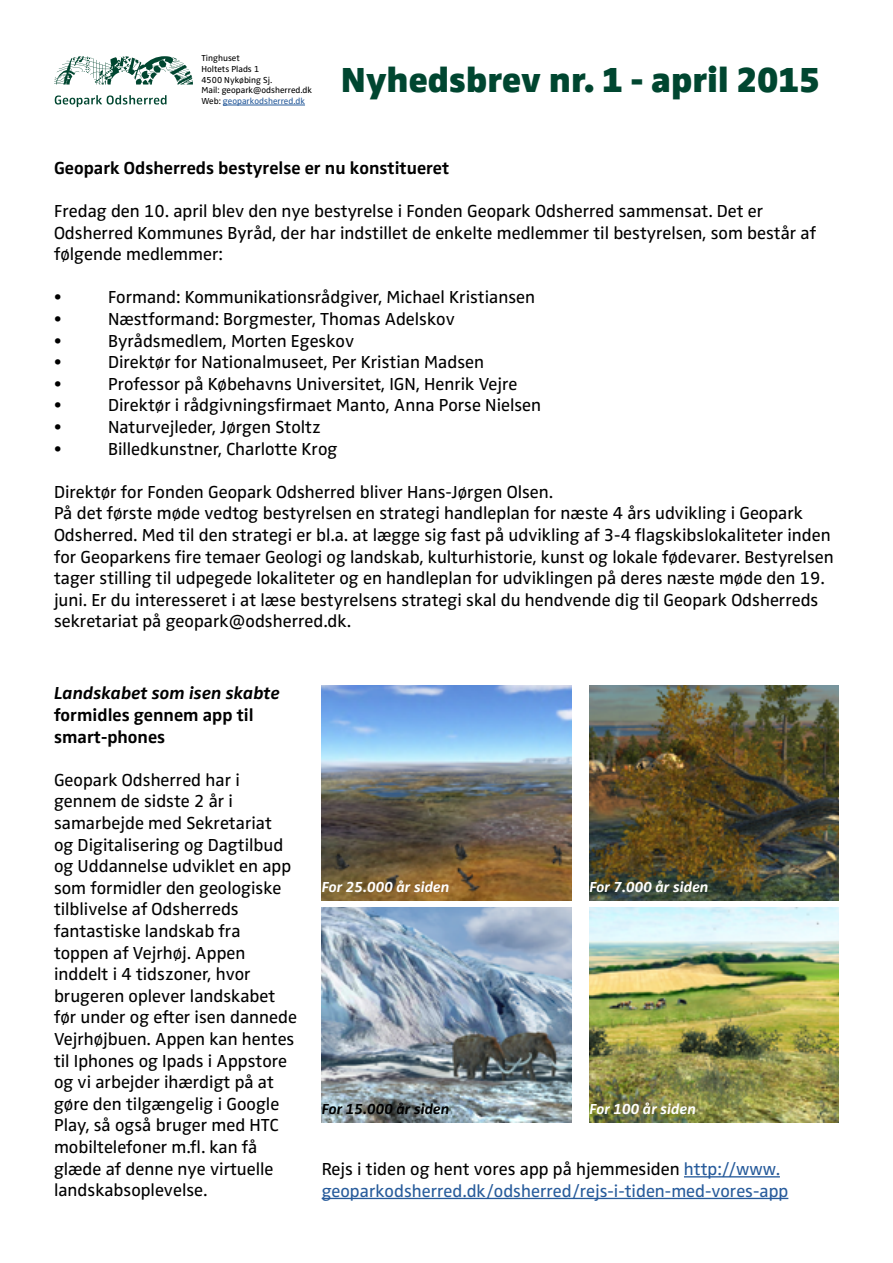
<style>
.page{position:relative;width:893px;height:1263px;background:#fff}
.page>*{position:absolute;margin:0;border:0;box-sizing:border-box;transform-origin:0 0}
.t1{font:900 36px "Zwo OT";color:#004630}
.t2{font:18px/21.6px "Zwo OT";color:#000}
.t3{font:18px/21.6px "Zwo OT";color:#275b9b}
.t4{font:700 18px/21.6px "Zwo OT";color:#000}
.t5{font:italic 700 18px "Zwo OT";color:#000}
.t6{font:italic 700 15px "Zwo OT";color:#fff}
.t7{font:italic 700 15px "Zwo OT";color:#000}
.t8{font:9px/10.8px "Zwo OT";color:#000}
.s1{color:#275b9b}
.s2{color:#000}
</style>
<div class="page">
<hr style="left:684px;top:1176px;width:96px;height:1px;background:#275b9b">
<hr style="left:322px;top:1198px;width:466px;height:1px;background:#275b9b">
<img style="left:322px;top:685px;width:249px;height:215px">
<img style="left:322px;top:907px;width:249px;height:216px">
<img style="left:589px;top:685px;width:250px;height:215px">
<img style="left:589px;top:907px;width:250px;height:216px">
<hr style="left:223px;top:105px;width:82px;height:1px;background:#275b9b">
<svg style="left:55px;top:95px;width:112px;height:12px"></svg>
<svg style="left:54px;top:56px;width:139px;height:29px"></svg>
<p class="t8" style="left:201px;top:53px;width:112px">Tinghuset<br>Holtets Plads 1<br>4500 Nykøbing Sj.<br>Mail: geopark@odsherred.dk<br>Web: <span class="s1">geoparkodsherred.dk</span></p>
<h1 class="t1" style="left:341px;top:59px;width:480px">Nyhedsbrev nr. 1 - april 2015</h1>
<p class="t4" style="left:54px;top:157px;width:397px">Geopark Odsherreds bestyrelse er nu konstitueret</p>
<p class="t2" style="left:54px;top:201px;width:764px">Fredag den 10. april blev den nye bestyrelse i Fonden Geopark Odsherred sammensat. Det er<br>Odsherred Kommunes Byråd, der har indstillet de enkelte medlemmer til bestyrelsen, som består af følgende medlemmer:</p>
<p class="t2" style="left:54px;top:287px;width:9px">•</p>
<p class="t2" style="left:108px;top:287px;width:429px">Formand: Kommunikationsrådgiver, Michael Kristiansen</p>
<p class="t2" style="left:54px;top:309px;width:9px">•</p>
<p class="t2" style="left:108px;top:309px;width:348px">Næstformand: Borgmester, Thomas Adelskov</p>
<p class="t2" style="left:54px;top:330px;width:9px">•</p>
<p class="t2" style="left:108px;top:330px;width:248px">Byrådsmedlem, Morten Egeskov</p>
<p class="t2" style="left:54px;top:352px;width:9px">•</p>
<p class="t2" style="left:108px;top:352px;width:378px">Direktør for Nationalmuseet, Per Kristian Madsen</p>
<p class="t2" style="left:54px;top:373px;width:9px">•</p>
<p class="t2" style="left:108px;top:373px;width:411px">Professor på Købehavns Universitet, IGN, Henrik Vejre</p>
<p class="t2" style="left:54px;top:395px;width:9px">•</p>
<p class="t2" style="left:108px;top:395px;width:435px">Direktør i rådgivningsfirmaet Manto, Anna Porse Nielsen</p>
<p class="t2" style="left:54px;top:417px;width:9px">•</p>
<p class="t2" style="left:108px;top:417px;width:214px">Naturvejleder, Jørgen Stoltz</p>
<p class="t2" style="left:54px;top:438px;width:9px">•</p>
<p class="t2" style="left:108px;top:438px;width:231px">Billedkunstner, Charlotte Krog</p>
<p class="t2" style="left:54px;top:481px;width:781px">Direktør for Fonden Geopark Odsherred bliver Hans-Jørgen Olsen.<br>På det første møde vedtog bestyrelsen en strategi handleplan for næste 4 års udvikling i Geopark Odsherred. Med til den strategi er bl.a. at lægge sig fast på udvikling af 3-4 flagskibslokaliteter inden for Geoparkens fire temaer Geologi og landskab, kulturhistorie, kunst og lokale fødevarer. Bestyrelsen tager stilling til udpegede lokaliteter og en handleplan for udviklingen på deres næste møde den 19. juni. Er du interesseret i at læse bestyrelsens strategi skal du hendvende dig til Geopark Odsherreds sekretariat på geopark@odsherred.dk.</p>
<p class="t5" style="left:54px;top:683px;width:227px">Landskabet som isen skabte</p>
<p class="t4" style="left:54px;top:704px;width:201px">formidles gennem app til smart-phones</p>
<p class="t2" style="left:54px;top:769px;width:244px">Geopark Odsherred har i gennem de sidste 2 år i samarbejde med Sekretariat<br>og Digitalisering og Dagtilbud og Uddannelse udviklet en app som formidler den geologiske tilblivelse af Odsherreds fantastiske landskab fra toppen af Vejrhøj. Appen inddelt i 4 tidszoner, hvor brugeren oplever landskabet før under og efter isen dannede<br>Vejrhøjbuen. Appen kan hentes til Iphones og Ipads i Appstore og vi arbejder ihærdigt på at gøre den tilgængelig i Google<br>Play, så også bruger med HTC mobiltelefoner m.fl. kan få glæde af denne nye virtuelle landskabsoplevelse.</p>
<p class="t6" style="left:322px;top:878px;width:129px">For 25.000 år siden</p>
<p class="t7" style="left:322px;top:1100px;width:129px">For 15.000 år siden</p>
<p class="t6" style="left:589px;top:878px;width:121px">For 7.000 år siden</p>
<p class="t6" style="left:589px;top:1100px;width:108px">For 100 år siden</p>
<p class="t3" style="left:322px;top:1159px;width:468px"><span class="s2">Rejs i tiden og hent vores app på hjemmesiden</span> http://www. geoparkodsherred.dk/odsherred/rejs-i-tiden-med-vores-app</p>
</div>
